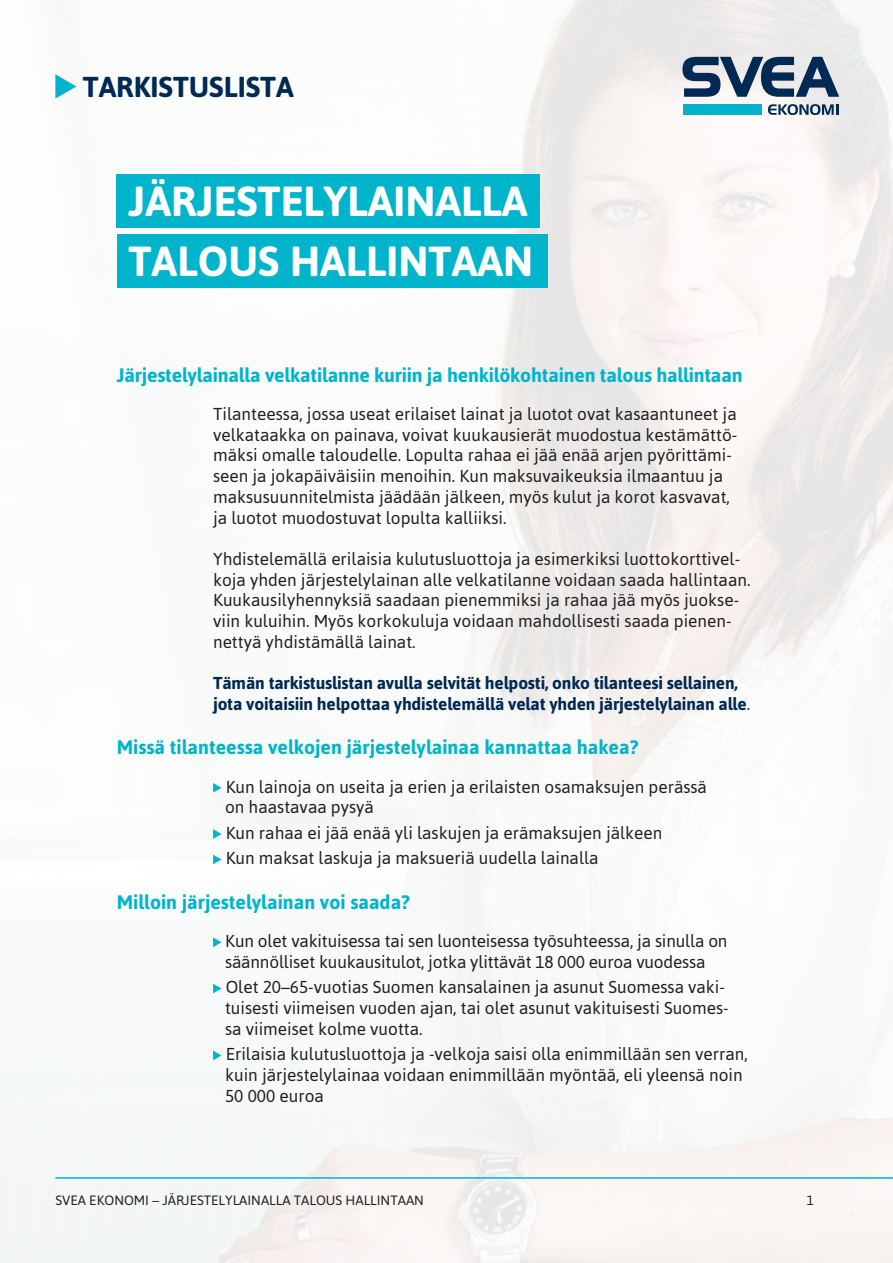
<style>
.page{position:relative;width:893px;height:1263px;background:#fff}
.page>*{position:absolute;margin:0;border:0;box-sizing:border-box;transform-origin:0 0}
.t1{font:700 42px/60px "Asap";color:#fff}
.t2{font:700 28.8px "Asap";color:#002953}
.t3{font:700 19.5px "Asap";color:#00b5cb}
.t4{font:17.25px/20.7px "Asap";color:#231f20}
.t5{font:700 17.25px/20.7px "Asap";letter-spacing:-.01em;color:#002953}
.t6{font:13.5px "Asap";color:#231f20}
.s1{font-weight:400;color:#231f20}
</style>
<div class="page">
<img style="left:0;top:0;width:893px;height:1263px">
<svg style="left:55px;top:74px;width:21px;height:25px"></svg>
<hr style="left:55px;top:1177px;width:838px;height:2px;background:#00b5cb">
<svg style="left:213px;top:783px;width:9px;height:10px"></svg>
<svg style="left:213px;top:829px;width:9px;height:10px"></svg>
<svg style="left:213px;top:855px;width:9px;height:9px"></svg>
<svg style="left:213px;top:937px;width:9px;height:10px"></svg>
<svg style="left:213px;top:984px;width:9px;height:9px"></svg>
<svg style="left:213px;top:1050px;width:9px;height:10px"></svg>
<div style="left:117px;top:174px;width:423px;height:53px;background:#00b5cb"></div>
<div style="left:117px;top:234px;width:430px;height:54px;background:#00b5cb"></div>
<svg style="left:768px;top:104px;width:70px;height:11px"></svg>
<svg style="left:682px;top:57px;width:157px;height:40px"></svg>
<div style="left:684px;top:104px;width:78px;height:11px;background:#00b5cb"></div>
<p class="t2" style="left:83px;top:70px;width:212px">TARKISTUSLISTA</p>
<p class="t1" style="left:129px;top:171px;width:406px">JÄRJESTELYLAINALLA<br>TALOUS HALLINTAAN</p>
<p class="t3" style="left:117px;top:364px;width:627px">Järjestelylainalla velkatilanne kuriin ja henkilökohtainen talous hallintaan</p>
<p class="t4" style="left:213px;top:403px;width:526px">Tilanteessa, jossa useat erilaiset lainat ja luotot ovat kasaantuneet ja velkataakka on painava, voivat kuukausierät muodostua kestämättö&shy;mäksi omalle taloudelle. Lopulta rahaa ei jää enää arjen pyörittämi&shy;seen ja jokapäiväisiin menoihin. Kun maksuvaikeuksia ilmaantuu ja maksusuunnitelmista jäädään jälkeen, myös kulut ja korot kasvavat,</p>
<p class="t4" style="left:213px;top:507px;width:295px">ja luotot muodostuvat lopulta kalliiksi.</p>
<p class="t4" style="left:213px;top:548px;width:539px">Yhdistelemällä erilaisia kulutusluottoja ja esimerkiksi luottokorttivel&shy;koja yhden järjestelylainan alle velkatilanne voidaan saada hallintaan.<br>Kuukausilyhennyksiä saadaan pienemmiksi ja rahaa jää myös juokse&shy;viin kuluihin. Myös korkokuluja voidaan mahdollisesti saada pienen&shy;nettyä yhdistämällä lainat.</p>
<p class="t5" style="left:213px;top:673px;width:538px">Tämän tarkistuslistan avulla selvität helposti, onko tilanteesi sellainen, jota voitaisiin helpottaa yhdistelemällä velat yhden järjestelylainan alle<span class="s1">.</span></p>
<p class="t3" style="left:117px;top:736px;width:523px">Missä tilanteessa velkojen järjestelylainaa kannattaa hakea?</p>
<p class="t4" style="left:225px;top:776px;width:483px">Kun lainoja on useita ja erien ja erilaisten osamaksujen perässä on haastavaa pysyä</p>
<p class="t4" style="left:226px;top:822px;width:438px">Kun rahaa ei jää enää yli laskujen ja erämaksujen jälkeen</p>
<p class="t4" style="left:226px;top:848px;width:374px">Kun maksat laskuja ja maksueriä uudella lainalla</p>
<p class="t3" style="left:117px;top:891px;width:295px">Milloin järjestelylainan voi saada?</p>
<p class="t4" style="left:225px;top:931px;width:504px">Kun olet vakituisessa tai sen luonteisessa työsuhteessa, ja sinulla on säännölliset kuukausitulot, jotka ylittävät 18 000 euroa vuodessa</p>
<p class="t4" style="left:225px;top:977px;width:505px">Olet 20–65-vuotias Suomen kansalainen ja asunut Suomessa vaki&shy;tuisesti viimeisen vuoden ajan, tai olet asunut vakituisesti Suomes&shy;sa viimeiset kolme vuotta.</p>
<p class="t4" style="left:225px;top:1044px;width:524px">Erilaisia kulutusluottoja ja -velkoja saisi olla enimmillään sen verran, kuin järjestelylainaa voidaan enimmillään myöntää, eli yleensä noin<br>50 000 euroa</p>
<p class="t6" style="left:55px;top:1193px;width:370px">SVEA EKONOMI – JÄRJESTELYLAINALLA TALOUS HALLINTAAN</p>
<p class="t6" style="left:807px;top:1193px;width:9px">1</p>
</div>
